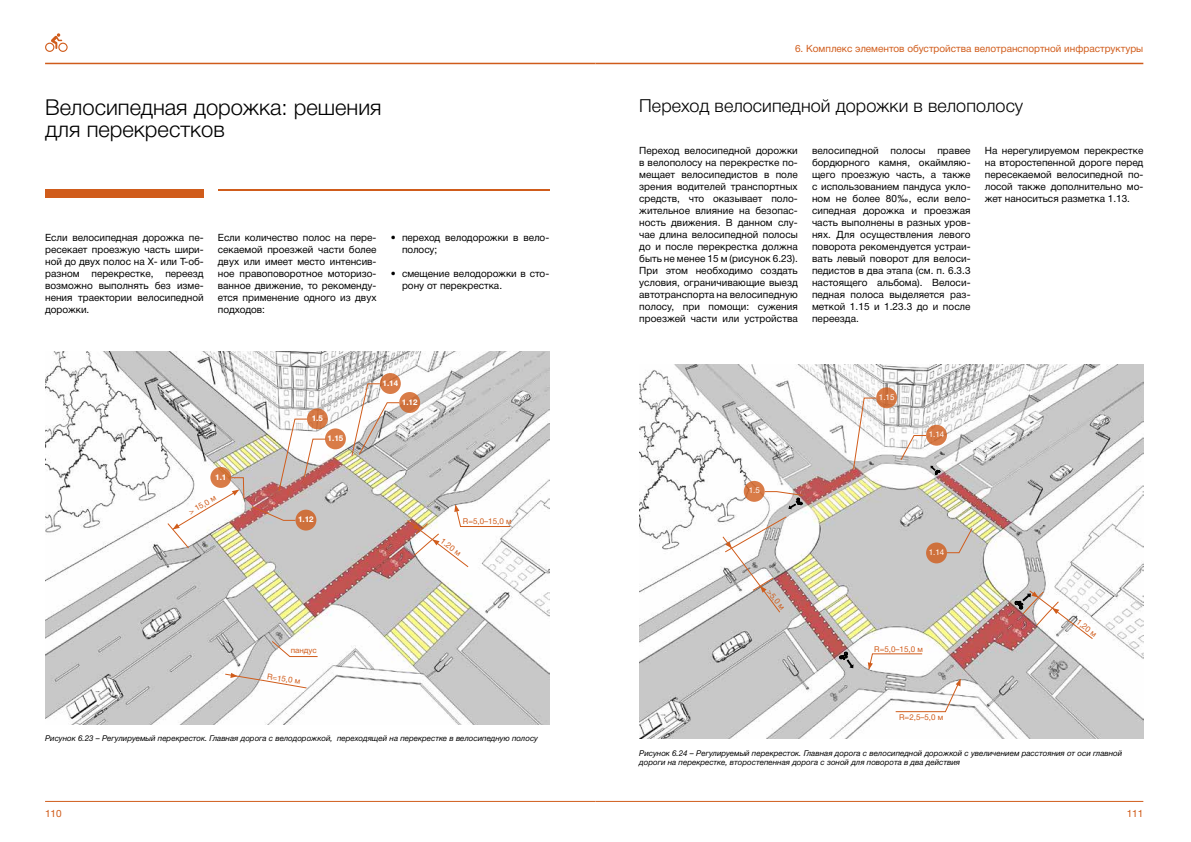
<style>
.page{position:relative;width:1191px;height:842px;background:#fff}
.page>*{position:absolute;margin:0;border:0;box-sizing:border-box;transform-origin:0 0}
.t1{font:300 22px/22px "Helvetica Neue Cyr";color:#000}
.t2{font:300 18px "Helvetica Neue Cyr";letter-spacing:.005em;color:#000}
.t3{font:10px/12px "Helvetica Neue Cyr";color:#000;text-align:justify}
.t4{font:10px "Helvetica Neue Cyr";color:#d05c1b}
.t5{font:italic 8px/9.6px "Helvetica Neue Cyr";color:#000}
.t6{font:8px "Helvetica Neue Cyr";color:#d05c1b}
.t7{font:700 8px "Helvetica Neue Cyr";color:#fff}
.t8{font:8px "Helvetica Neue Cyr";color:#fff}
</style>
<div class="page">
<hr style="left:45px;top:63px;width:550px;height:1px;background:#d05c1b">
<hr style="left:45px;top:801px;width:550px;height:1px;background:#d05c1b">
<hr style="left:595px;top:63px;width:548px;height:1px;background:#d05c1b">
<hr style="left:595px;top:801px;width:548px;height:1px;background:#d05c1b">
<svg style="left:45px;top:33px;width:23px;height:19px"></svg>
<div style="left:45px;top:189px;width:159px;height:9px;background:#d05c1b"></div>
<hr style="left:218px;top:189px;width:331px;height:1px;background:#d05c1b">
<img style="left:45px;top:352px;width:504px;height:372px">
<svg style="left:307px;top:408px;width:21px;height:21px"></svg>
<svg style="left:210px;top:467px;width:21px;height:21px"></svg>
<svg style="left:380px;top:373px;width:21px;height:21px"></svg>
<div style="left:325px;top:428px;width:21px;height:21px;background:#d97c48;border-radius:50%"></div>
<svg style="left:278px;top:419px;width:48px;height:73px"></svg>
<div style="left:295px;top:510px;width:21px;height:20px;background:#ce713d;border-radius:50%"></div>
<svg style="left:251px;top:506px;width:45px;height:15px"></svg>
<svg style="left:271px;top:641px;width:47px;height:16px"></svg>
<div style="left:399px;top:392px;width:21px;height:21px;background:#ce723e;border-radius:50%"></div>
<svg style="left:351px;top:383px;width:49px;height:73px"></svg>
<svg style="left:167px;top:477px;width:77px;height:72px"></svg>
<svg style="left:225px;top:673px;width:82px;height:16px"></svg>
<img style="left:407px;top:505px;width:104px;height:62px">
<img style="left:639px;top:364px;width:504px;height:374px">
<svg style="left:876px;top:387px;width:21px;height:21px"></svg>
<svg style="left:853px;top:398px;width:23px;height:71px"></svg>
<svg style="left:926px;top:425px;width:21px;height:21px"></svg>
<div style="left:926px;top:542px;width:21px;height:21px;background:#ce713d;border-radius:50%"></div>
<svg style="left:946px;top:528px;width:26px;height:25px"></svg>
<svg style="left:722px;top:516px;width:65px;height:97px"></svg>
<svg style="left:867px;top:653px;width:55px;height:17px"></svg>
<svg style="left:895px;top:678px;width:66px;height:34px"></svg>
<svg style="left:744px;top:481px;width:20px;height:21px"></svg>
<svg style="left:1014px;top:590px;width:78px;height:49px"></svg>
<svg style="left:900px;top:435px;width:40px;height:40px"></svg>
<svg style="left:839px;top:652px;width:14px;height:16px"></svg>
<svg style="left:764px;top:491px;width:39px;height:18px"></svg>
<h1 class="t1" style="left:45px;top:96px;width:338px">Велосипедная дорожка: решения для перекрестков</h1>
<p class="t3" style="left:45px;top:232px;width:160px">Если велосипедная дорожка пе&shy;ресекает проезжую часть шири&shy;ной до двух полос на Х- или Т-об&shy;разном перекрестке, переезд возможно выполнять без изме&shy;нения траектории велосипедной дорожки.</p>
<p class="t3" style="left:218px;top:232px;width:160px">Если количество полос на пере&shy;секаемой проезжей части более двух или имеет место интенсив&shy;ное правоповоротное моторизо&shy;ванное движение, то рекоменду&shy;ется применение одного из двух подходов:</p>
<p class="t3" style="left:402px;top:232px;width:149px;text-indent:-11px">• переход велодорожки в вело&shy;полосу;</p>
<p class="t3" style="left:402px;top:268px;width:149px;text-indent:-11px">• смещение велодорожки в сто&shy;рону от перекрестка.</p>
<p class="t7" style="left:382px;top:378px;width:17px">1.14</p>
<p class="t7" style="left:215px;top:472px;width:13px">1.1</p>
<p class="t6" style="left:187px;top:509px;width:32px;rotate:-31deg">&gt; 15,0 м</p>
<p class="t7" style="left:312px;top:414px;width:13px">1.5</p>
<p class="t7" style="left:328px;top:434px;width:17px">1.15</p>
<p class="t7" style="left:298px;top:515px;width:17px">1.12</p>
<p class="t6" style="left:291px;top:646px;width:27px">пандус</p>
<p class="t6" style="left:268px;top:672px;width:35px;rotate:10deg">R=15,0 м</p>
<p class="t7" style="left:402px;top:397px;width:17px">1.12</p>
<p class="t6" style="left:463px;top:517px;width:50px">R=5,0–15,0 м</p>
<p class="t6" style="left:444px;top:536px;width:25px;rotate:37deg">1.20 м</p>
<p class="t5" style="left:45px;top:733px;width:494px">Рисунок 6.23 – Регулируемый перекресток. Главная дорога с велодорожкой, переходящей на перекрестке в велосипедную полосу</p>
<p class="t4" style="left:795px;top:43px;width:350px">6. Комплекс элементов обустройства велотранспортной инфраструктуры</p>
<h2 class="t2" style="left:639px;top:96px;width:385px">Переход велосипедной дорожки в велополосу</h2>
<p class="t3" style="left:639px;top:145px;width:160px">Переход велосипедной дорожки в велополосу на перекрестке по&shy;мещает велосипедистов в поле зрения водителей транспортных средств, что оказывает поло&shy;жительное влияние на безопас&shy;ность движения. В данном слу&shy;чае длина велосипедной полосы до и после перекрестка должна быть не менее 15 м (рисунок 6.23).<br>При этом необходимо создать условия, ограничивающие выезд автотранспорта на велосипедную полосу, при помощи: сужения проезжей части или устройства</p>
<p class="t3" style="left:812px;top:145px;width:160px">велосипедной полосы правее бордюрного камня, окаймляю&shy;щего проезжую часть, а также с использованием пандуса укло&shy;ном не более 80‰, если вело&shy;сипедная дорожка и проезжая часть выполнены в разных уров&shy;нях. Для осуществления левого поворота рекомендуется устраи&shy;вать левый поворот для велоси&shy;педистов в два этапа (см. п. 6.3.3 настоящего альбома). Велоси&shy;педная полоса выделяется раз&shy;меткой 1.15 и 1.23.3 до и после переезда.</p>
<p class="t3" style="left:984px;top:145px;width:160px">На нерегулируемом перекрестке на второстепенной дороге перед пересекаемой велосипедной по&shy;лосой также дополнительно мо&shy;жет наноситься разметка 1.13.</p>
<p class="t8" style="left:748px;top:486px;width:13px">1.5</p>
<p class="t6" style="left:772px;top:587px;width:25px;rotate:52deg">&gt;5,0 м</p>
<p class="t8" style="left:879px;top:393px;width:17px">1.15</p>
<p class="t8" style="left:928px;top:430px;width:17px">1.14</p>
<p class="t8" style="left:928px;top:548px;width:17px">1.14</p>
<p class="t6" style="left:874px;top:644px;width:50px">R=5,0–15,0 м</p>
<p class="t6" style="left:899px;top:712px;width:46px">R=2,5–5,0 м</p>
<p class="t6" style="left:1080px;top:617px;width:25px;rotate:37deg">1,20 м</p>
<p class="t5" style="left:639px;top:748px;width:484px">Рисунок 6.24 – Регулируемый перекресток. Главная дорога с велосипедной дорожкой с увеличением расстояния от оси главной дороги на перекрестке, второстепенная дорога с зоной для поворота в два действия</p>
<p class="t4" style="left:45px;top:808px;width:18px">110</p>
<p class="t4" style="left:1126px;top:808px;width:18px">111</p>
</div>
